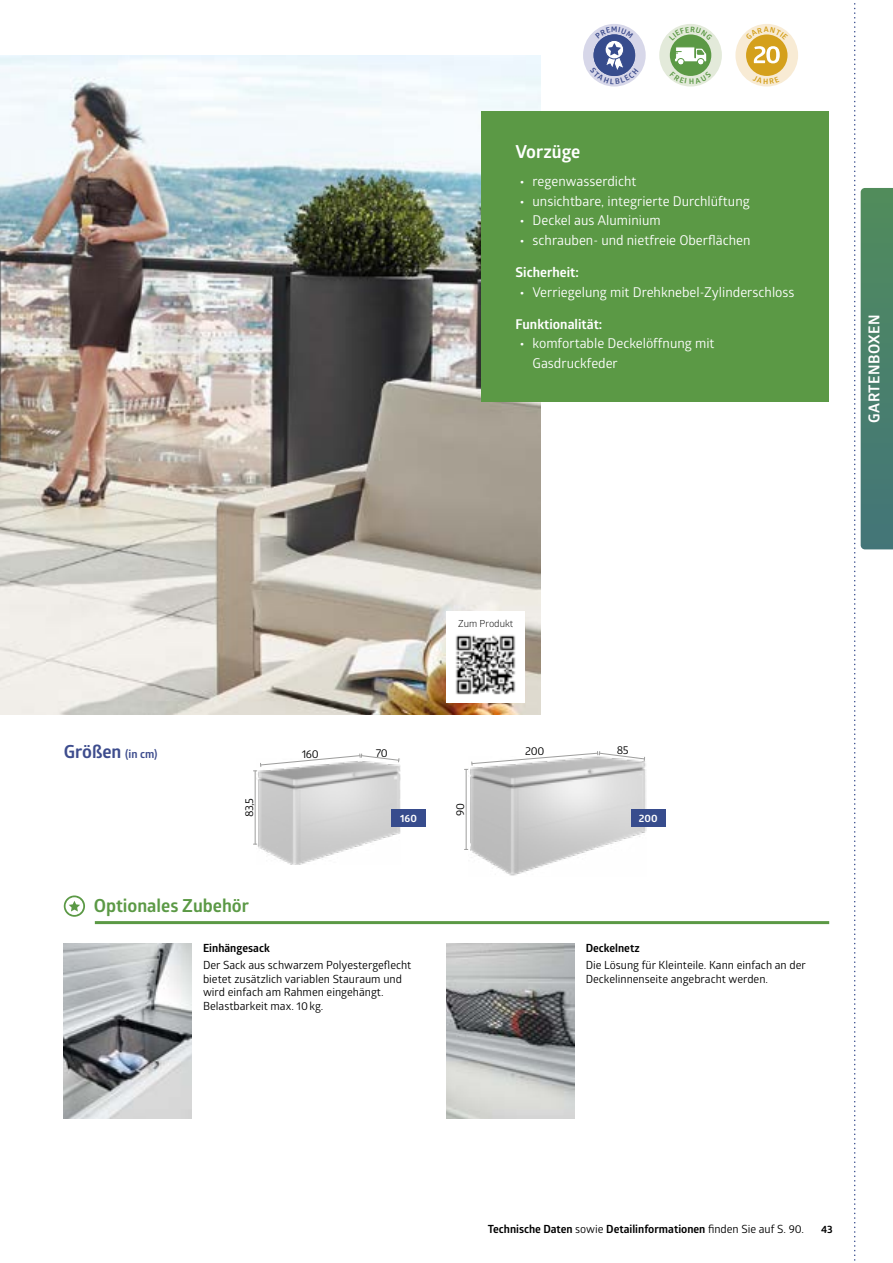
<style>
.page{position:relative;width:893px;height:1263px;background:#fff}
.page>*{position:absolute;margin:0;border:0;box-sizing:border-box;transform-origin:0 0}
.t1{font:700 18px "Glober";color:#5b9945}
.t2{font:700 18px "Glober";color:#3d4c8d}
.t3{font:700 18px "Glober";color:#fff}
.t4{font:700 15px "Glober";color:#fff}
.t5{font:13.5px/19.5px "Glober";color:#fff}
.t6{font:700 13.5px "Glober";color:#fff}
.t7{font:11.25px/13.5px "Glober";color:#000}
.t8{font:700 11.25px "Glober";color:#000}
.t9{font:700 10.5px "Glober";color:#fff}
.t10{font:700 10.5px "Glober";color:#000}
.t11{font:9.75px "Glober";color:#000}
.s1{font-weight:700}
.s2{font-size:11.25px}
.s3{font-weight:400}
</style>
<div class="page">
<svg style="left:854px;top:3px;width:39px;height:1258px"></svg>
<svg style="left:64px;top:895px;width:21px;height:22px"></svg>
<hr style="left:95px;top:921px;width:734px;height:3px;background:#5b9945">
<div style="left:735px;top:24px;width:63px;height:63px;background:#f8ebd4;border-radius:50%"></div>
<div style="left:746px;top:34px;width:41px;height:42px;background:#d4a01c;border-radius:50%"></div>
<svg style="left:754px;top:46px;width:26px;height:17px"></svg>
<div style="left:659px;top:24px;width:63px;height:63px;background:#e3eada;border-radius:50%"></div>
<div style="left:670px;top:34px;width:41px;height:42px;background:#5b9945;border-radius:50%"></div>
<div style="left:583px;top:24px;width:63px;height:63px;background:#d7d7e9;border-radius:50%"></div>
<img style="left:0;top:55px;width:540px;height:659px">
<img style="left:446px;top:943px;width:128px;height:175px">
<img style="left:64px;top:943px;width:127px;height:175px">
<div style="left:482px;top:111px;width:347px;height:291px;background:#5b9945"></div>
<img style="left:256px;top:766px;width:145px;height:98px">
<hr style="left:255px;top:771px;width:1px;height:73px;background:#9d9d9c">
<div style="left:392px;top:810px;width:34px;height:17px;background:#374c8d"></div>
<svg style="left:253px;top:754px;width:147px;height:17px"></svg>
<img style="left:468px;top:763px;width:178px;height:113px">
<hr style="left:466px;top:769px;width:1px;height:80px;background:#9d9d9c">
<div style="left:631px;top:810px;width:34px;height:17px;background:#374c8d"></div>
<svg style="left:464px;top:751px;width:181px;height:19px"></svg>
<div style="left:446px;top:611px;width:79px;height:91px;background:#fff"></div>
<img style="left:455px;top:635px;width:61px;height:60px">
<svg style="left:745px;top:27px;width:43px;height:13px"></svg>
<svg style="left:671px;top:27px;width:39px;height:13px"></svg>
<svg style="left:670px;top:46px;width:42px;height:38px"></svg>
<svg style="left:590px;top:27px;width:48px;height:57px"></svg>
<h1 class="t3" style="left:516px;top:139px;width:66px">Vorzüge</h1>
<p class="t5" style="left:520px;top:171px;width:118px"><span class="s1">•</span> regenwasserdicht</p>
<p class="t5" style="left:520px;top:191px;width:231px"><span class="s1">•</span> unsichtbare, integrierte Durchlüftung</p>
<p class="t5" style="left:520px;top:210px;width:142px"><span class="s1">•</span> Deckel aus Aluminium</p>
<p class="t5" style="left:520px;top:230px;width:232px"><span class="s1">•</span> schrauben- und nietfreie Oberflächen</p>
<p class="t6" style="left:516px;top:263px;width:65px">Sicherheit:</p>
<p class="t5" style="left:520px;top:281px;width:276px"><span class="s1">•</span> Verriegelung mit Drehknebel-Zylinderschloss</p>
<p class="t6" style="left:516px;top:314px;width:88px">Funktionalität:</p>
<p class="t5" style="left:533px;top:333px;width:183px;text-indent:-13px"><span class="s1">•</span> komfortable Deckelöffnung mit<br>Gasdruckfeder</p>
<h2 class="t4" style="left:863px;top:423px;width:107px;rotate:-90deg">Gartenboxen</h2>
<p class="t11" style="left:458px;top:615px;width:57px">Zum Produkt</p>
<p class="t11" style="left:458px;top:617px;width:57px">Zum Produkt</p>
<h1 class="t2" style="left:64px;top:738px;width:95px">Größen <span class="s2">(in cm)</span></h1>
<p class="t7" style="left:302px;top:746px;width:18px">160</p>
<p class="t7" style="left:376px;top:745px;width:14px">70</p>
<p class="t7" style="left:525px;top:744px;width:21px">200</p>
<p class="t7" style="left:617px;top:743px;width:13px">85</p>
<p class="t7" style="left:242px;top:817px;width:21px;rotate:-90deg">83,5</p>
<p class="t9" style="left:400px;top:811px;width:18px">160</p>
<p class="t7" style="left:453px;top:816px;width:14px;rotate:-90deg">90</p>
<p class="t9" style="left:639px;top:811px;width:20px">200</p>
<h1 class="t1" style="left:94px;top:892px;width:157px">Optionales Zubehör</h1>
<p class="t8" style="left:203px;top:940px;width:68px">Einhängesack</p>
<p class="t7" style="left:203px;top:958px;width:210px">Der Sack aus schwarzem Polyestergeflecht bietet zusätzlich variablen Stauraum und wird einfach am Rahmen eingehängt.<br>Belastbarkeit max. 10kg.</p>
<p class="t8" style="left:586px;top:940px;width:55px">Deckelnetz</p>
<p class="t7" style="left:586px;top:958px;width:222px">Die Lösung für Kleinteile. Kann einfach an der<br>Deckelinnenseite angebracht werden.</p>
<p class="t8" style="left:488px;top:1221px;width:318px">Technische Daten <span class="s3">sowie</span> Detailinformationen <span class="s3">finden Sie auf S. 90.</span></p>
<p class="t10" style="left:821px;top:1221px;width:13px">43</p>
</div>
